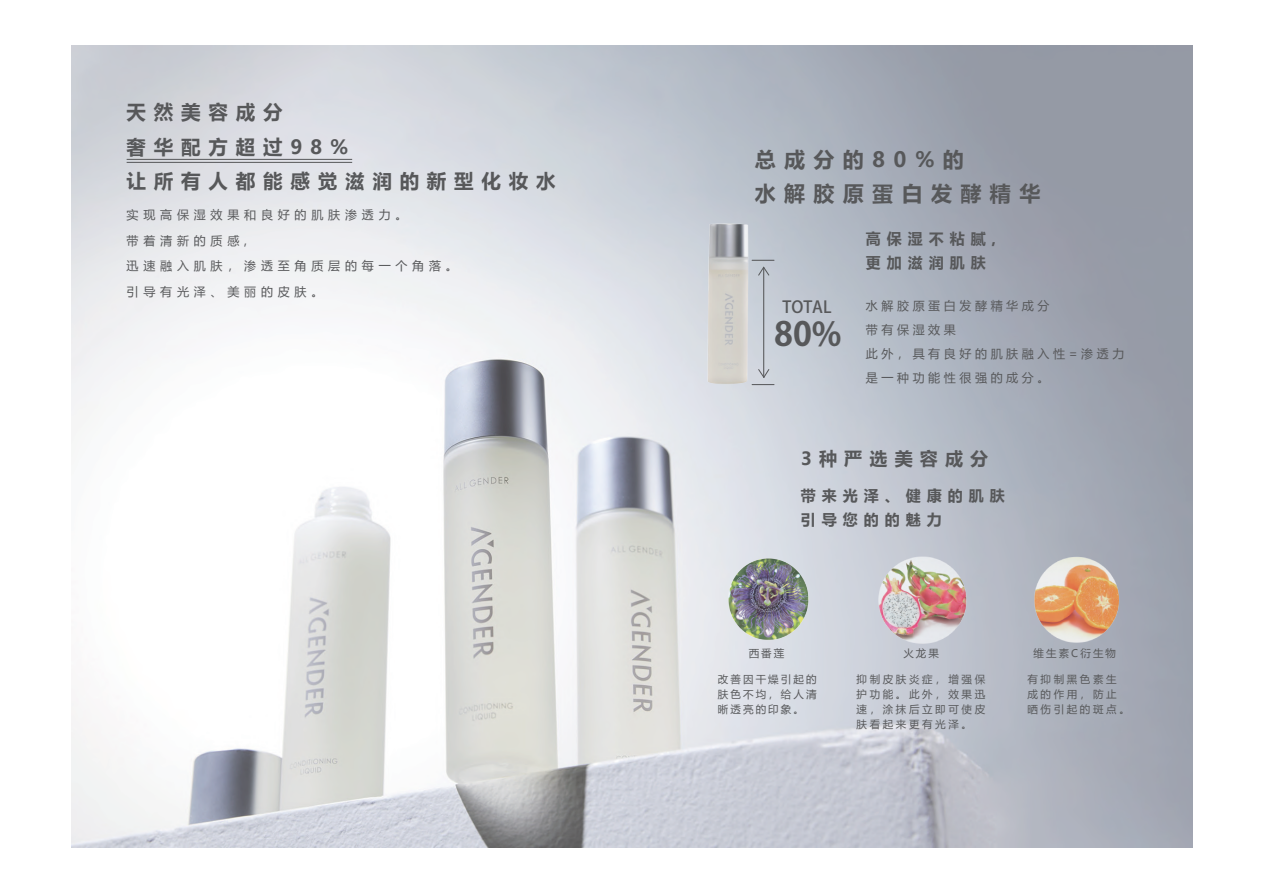
<style>
.page{position:relative;width:1263px;height:893px;background:#fff}
.page>*{position:absolute;margin:0;border:0;box-sizing:border-box;transform-origin:0 0}
.t1{font:700 33px "Koz Go Pr 6 N";color:#57585a}
.t2{font:700 21px/34.5px "Microsoft Ya Hei";letter-spacing:.4em;color:#57585a}
.t3{font:700 19.5px/34.5px "Microsoft Ya Hei";letter-spacing:.4em;color:#57585a}
.t4{font:700 18px "Microsoft Ya Hei";letter-spacing:.4em;color:#57585a}
.t5{font:500 16.5px "Koz Go Pr 6 N";color:#57585a}
.t6{font:700 15px/24px "Microsoft Ya Hei";letter-spacing:.4em;color:#57585a}
.t7{font:12px/25.5px "Microsoft Ya Hei";letter-spacing:.4em;color:#57585a}
.t8{font:12px/24px "Microsoft Ya Hei";letter-spacing:.3em;color:#57585a}
.t9{font:10.5px/15px "Microsoft Ya Hei";letter-spacing:.25em;color:#57585a;text-align:justify}
.t10{font:10.5px "Microsoft Ya Hei";letter-spacing:.2em;color:#57585a}
</style>
<div class="page">
<svg style="left:71px;top:833px;width:1px;height:15px"></svg>
<svg style="left:71px;top:45px;width:1px;height:15px"></svg>
<hr style="left:632px;top:852px;width:1px;height:36px;background:#000">
<hr style="left:578px;top:861px;width:108px;height:1px;background:#000">
<hr style="left:632px;top:6px;width:1px;height:36px;background:#000">
<hr style="left:578px;top:33px;width:108px;height:1px;background:#000">
<hr style="left:58px;top:393px;width:1px;height:108px;background:#000">
<hr style="left:32px;top:447px;width:36px;height:1px;background:#000">
<img style="left:72px;top:45px;width:1121px;height:803px">
<svg style="left:752px;top:260px;width:22px;height:16px"></svg>
<svg style="left:752px;top:368px;width:22px;height:17px"></svg>
<hr style="left:763px;top:267px;width:1px;height:110px;background:#57585a">
<img style="left:705px;top:222px;width:46px;height:162px">
<img style="left:719px;top:557px;width:128px;height:85px">
<img style="left:853px;top:556px;width:131px;height:87px">
<img style="left:1014px;top:557px;width:128px;height:85px">
<hr style="left:127px;top:159px;width:225px;height:1px;background:#57585a">
<hr style="left:127px;top:162px;width:225px;height:1px;background:#57585a">
<h3 class="t3" style="left:127px;top:94px;width:430px">天然美容成分<br>奢华配方超过98%<br>让所有人都能感觉滋润的新型化妆水</h3>
<p class="t7" style="left:127px;top:202px;width:333px">实现高保湿效果和良好的肌肤渗透力。<br>带着清新的质感,<br>迅速融入肌肤，渗透至角质层的每一个角落。引导有光泽、美丽的皮肤。</p>
<h2 class="t2" style="left:755px;top:141px;width:287px">总成分的80%的<br>水解胶原蛋白发酵精华</h2>
<h3 class="t6" style="left:866px;top:226px;width:132px">高保湿不粘腻,更加滋润肌肤</h3>
<h3 class="t5" style="left:783px;top:298px;width:50px">TOTAL</h3>
<p class="t8" style="left:866px;top:293px;width:260px">水解胶原蛋白发酵精华成分<br>带有保湿效果<br>此外，具有良好的肌肤融入性=渗透力是一种功能性很强的成分。</p>
<h1 class="t1" style="left:774px;top:316px;width:69px">80%</h1>
<h3 class="t4" style="left:801px;top:446px;width:189px">3种严选美容成分</h3>
<h3 class="t6" style="left:801px;top:483px;width:205px">带来光泽、健康的肌肤引导您的的魅力</h3>
<p class="t9" style="left:749px;top:645px;width:37px">西番莲</p>
<p class="t9" style="left:903px;top:645px;width:37px">火龙果</p>
<p class="t10" style="left:1033px;top:646px;width:84px">维生素C衍生物</p>
<p class="t9" style="left:718px;top:672px;width:100px">改善因干燥引起的肤色不均，给人清晰透亮的印象。</p>
<p class="t9" style="left:856px;top:672px;width:130px">抑制皮肤炎症，增强保护功能。此外，效果迅速，涂抹后立即可使皮肤看起来更有光泽。</p>
<p class="t9" style="left:1027px;top:671px;width:104px;text-align:left">有抑制黑色素生成的作用，防止晒伤引起的斑点。</p>
</div>
